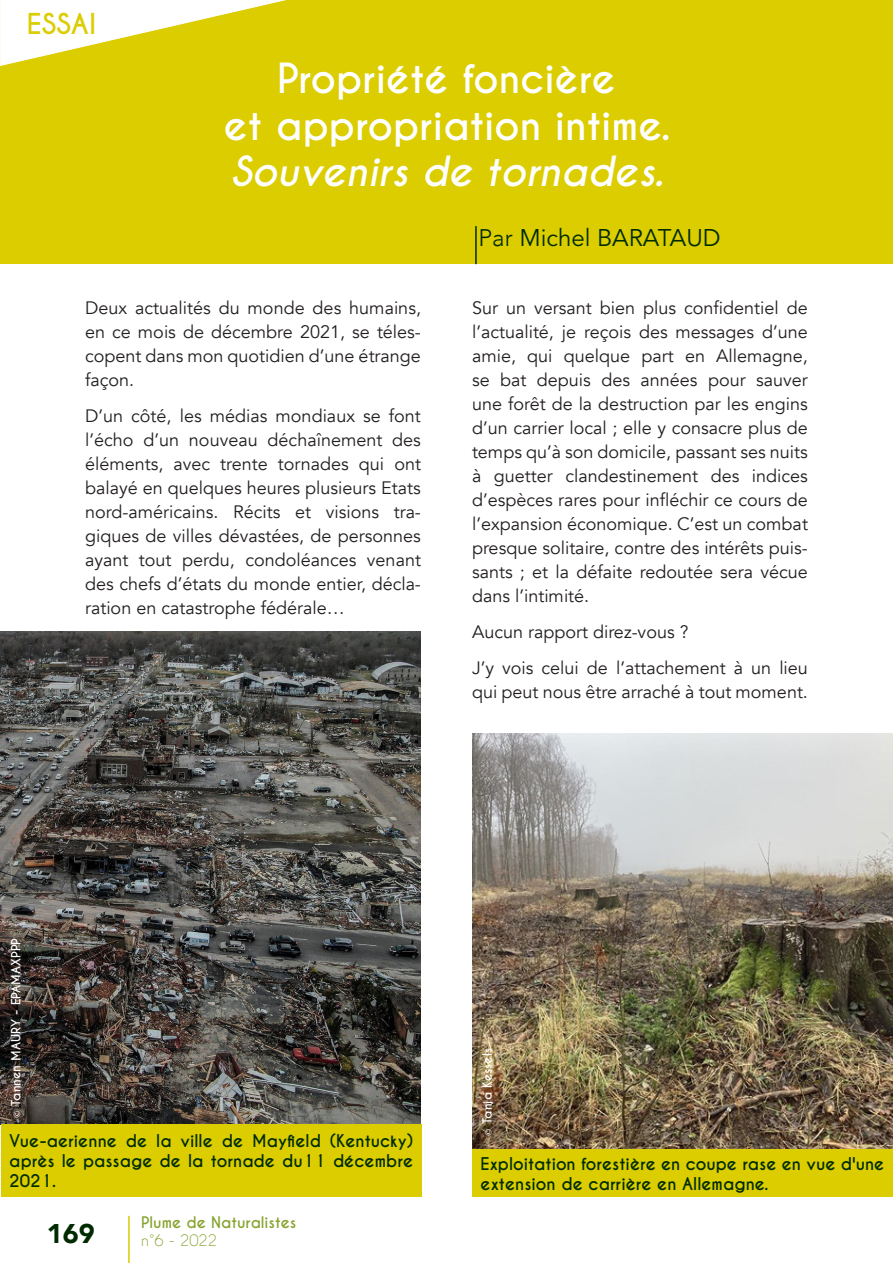
<style>
.page{position:relative;width:893px;height:1263px;background:#fff}
.page>*{position:absolute;margin:0;border:0;box-sizing:border-box;transform-origin:0 0}
.t1{font:700 39px "Caviar Dreams";color:#fff}
.t2{font:italic 700 39px "Caviar Dreams";color:#fff}
.t3{font:700 27px "Caviar Dreams";color:#dbcd00}
.t4{font:900 27px "Avenir";color:#002b00}
.t5{font:24px "Avenir LT Std";color:#002b00}
.t6{font:18px/24px "Avenir";color:#231f20;text-align:justify}
.t7{font:700 16.5px/19.8px "Caviar Dreams";color:#002b00;text-align:justify}
.t8{font:700 15px "Caviar Dreams";color:#87a330}
.t9{font:15px "Caviar Dreams";color:#87a330}
.t10{font:700 12px "Caviar Dreams";color:#fff}
.s1{font-family:"Avenir";font-weight:300}
.s2{font-family:"Minion Pro";font-weight:400;font-size:10.5px}
</style>
<div class="page">
<hr style="left:128px;top:1216px;width:2px;height:47px;background:#dbcd00">
<div style="left:0;top:0;width:893px;height:264px;background:#dbcd00"></div>
<hr style="left:475px;top:226px;width:2px;height:38px;background:#002b00">
<svg style="left:0;top:0;width:286px;height:66px"></svg>
<img style="left:0;top:631px;width:421px;height:493px">
<img style="left:472px;top:733px;width:421px;height:417px">
<div style="left:1px;top:1125px;width:421px;height:72px;background:#dbcd00"></div>
<div style="left:472px;top:1150px;width:421px;height:47px;background:#dbcd00"></div>
<p class="t3" style="left:27px;top:8px;width:71px">ESSAI</p>
<p class="t1" style="left:277px;top:55px;width:340px">Propriété foncière</p>
<p class="t1" style="left:224px;top:101px;width:448px">et appropriation intime.</p>
<p class="t2" style="left:231px;top:148px;width:434px">Souvenirs de tornades.</p>
<p class="t5" style="left:478px;top:224px;width:244px"><span class="s1">Par</span> Michel BARATAUD</p>
<p class="t6" style="left:85px;top:296px;width:337px">Deux actualités du monde des humains, en ce mois de décembre 2021, se téles&shy;copent dans mon quotidien d’une étrange façon.</p>
<p class="t6" style="left:85px;top:404px;width:337px">D’un côté, les médias mondiaux se font l’écho d’un nouveau déchaînement des éléments, avec trente tornades qui ont balayé en quelques heures plusieurs Etats nord-américains. Récits et visions tra&shy;giques de villes dévastées, de personnes ayant tout perdu, condoléances venant des chefs d’états du monde entier, décla&shy;ration en catastrophe fédérale…</p>
<p class="t6" style="left:472px;top:296px;width:337px">Sur un versant bien plus confidentiel de l’actualité, je reçois des messages d’une amie, qui quelque part en Allemagne, se bat depuis des années pour sauver une forêt de la destruction par les engins d’un carrier local ; elle y consacre plus de temps qu’à son domicile, passant ses nuits à guetter clandestinement des indices d’espèces rares pour infléchir ce cours de l’expansion économique. C’est un combat presque solitaire, contre des intérêts puis&shy;sants ; et la défaite redoutée sera vécue dans l’intimité.</p>
<p class="t6" style="left:472px;top:620px;width:218px">Aucun rapport direz-vous ?</p>
<p class="t6" style="left:472px;top:656px;width:337px">J’y vois celui de l’attachement à un lieu qui peut nous être arraché à tout moment.</p>
<p class="t10" style="left:9px;top:1118px;width:182px;rotate:-90deg"><span class="s2">©</span> Tannen MAURY - EPAMAXPPP</p>
<p class="t7" style="left:9px;top:1132px;width:405px">Vue-aerienne de la ville de Mayfield (Kentucky) après le passage de la tornade du11 décembre 2021.</p>
<p class="t8" style="left:141px;top:1213px;width:157px">Plume de Naturalistes</p>
<p class="t4" style="left:47px;top:1210px;width:49px">169</p>
<p class="t9" style="left:141px;top:1231px;width:77px">n°6 - 2022</p>
<p class="t10" style="left:480px;top:1136px;width:90px;rotate:-90deg"><span class="s2">©</span> Tanja Kessels</p>
<p class="t7" style="left:480px;top:1154px;width:405px">Exploitation forestière en coupe rase en vue d'une extension de carrière en Allemagne.</p>
</div>
